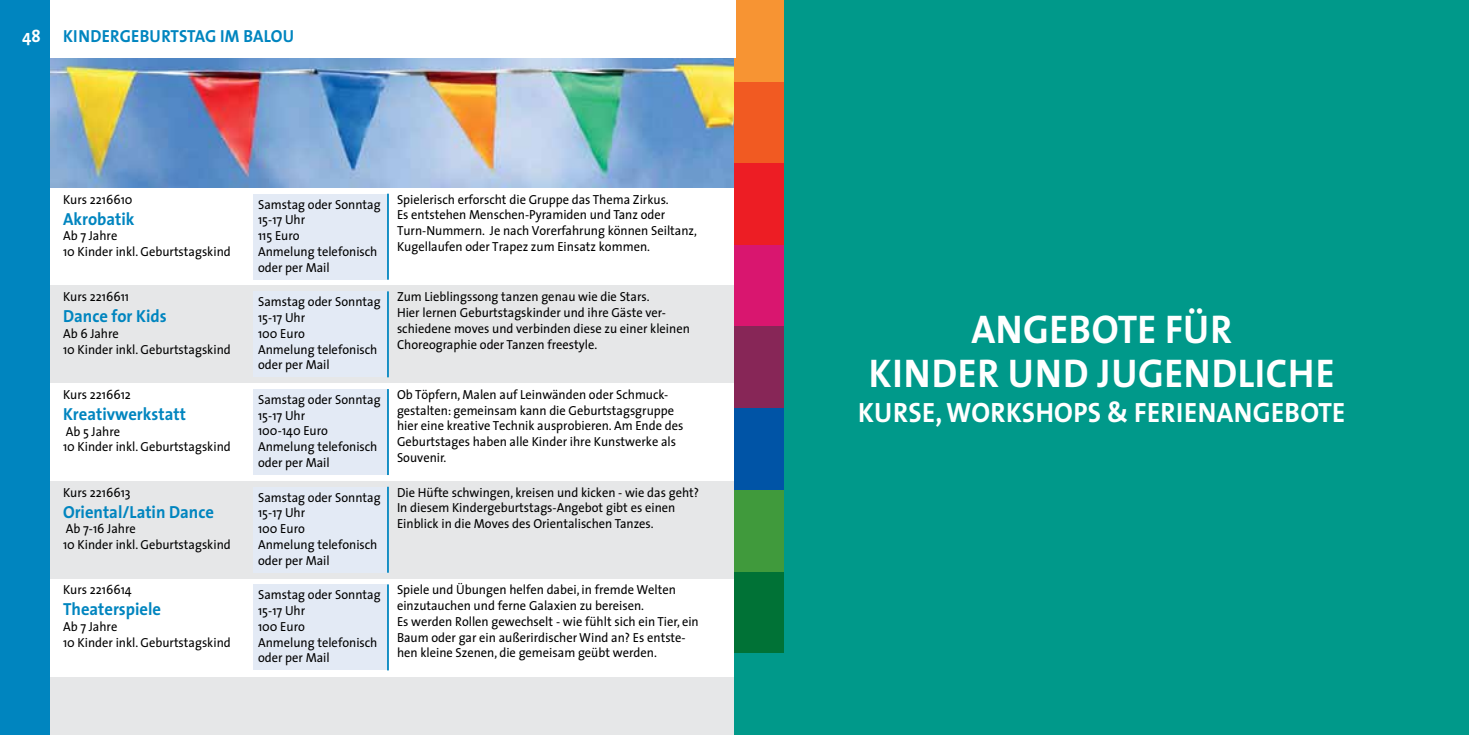
<style>
.page{position:relative;width:1469px;height:735px;background:#fff}
.page>*{position:absolute;margin:0;border:0;box-sizing:border-box;transform-origin:0 0}
.t1{font:700 40.25px/43.8px "The Sans";letter-spacing:.015em;color:#fff;scale:.95 1}
.t2{font:700 28px "The Sans";letter-spacing:.015em;color:#fff;scale:.95 1}
.t3{font:700 17.5px "The Sans";color:#0085bf;scale:.95 1}
.t4{font:700 17.5px "The Sans";color:#fff;scale:.95 1}
.t5{font:13.12px/15.8px "The Sans";color:#000;scale:.95 1}
</style>
<div class="page">
<div style="left:0;top:677px;width:734px;height:57px;background:#e6e7e8"></div>
<div style="left:50px;top:480px;width:684px;height:98px;background:#e6e7e8"></div>
<div style="left:50px;top:285px;width:684px;height:98px;background:#e6e7e8"></div>
<div style="left:734px;top:0;width:734px;height:734px;background:#00998a"></div>
<img style="left:50px;top:58px;width:684px;height:130px">
<div style="left:734px;top:0;width:50px;height:82px;background:#f79433"></div>
<div style="left:734px;top:82px;width:50px;height:81px;background:#f15a22"></div>
<div style="left:734px;top:163px;width:50px;height:82px;background:#ed1d24"></div>
<div style="left:734px;top:245px;width:50px;height:81px;background:#d9166f"></div>
<div style="left:734px;top:326px;width:50px;height:82px;background:#872657"></div>
<div style="left:734px;top:408px;width:50px;height:81px;background:#0054a6"></div>
<div style="left:734px;top:489px;width:50px;height:82px;background:#409a3c"></div>
<div style="left:734px;top:571px;width:50px;height:82px;background:#007236"></div>
<div style="left:41px;top:0;width:694px;height:57px;background:#fff"></div>
<div style="left:0;top:0;width:50px;height:734px;background:#0085bf"></div>
<div style="left:253px;top:193px;width:135px;height:86px;background:#e3eaf5"></div>
<div style="left:253px;top:291px;width:135px;height:86px;background:#e3eaf5"></div>
<div style="left:253px;top:389px;width:135px;height:86px;background:#e3eaf5"></div>
<div style="left:253px;top:486px;width:135px;height:86px;background:#e3eaf5"></div>
<div style="left:253px;top:584px;width:135px;height:86px;background:#e3eaf5"></div>
<hr style="left:387px;top:193px;width:2px;height:86px;background:#0085bf">
<hr style="left:387px;top:291px;width:2px;height:86px;background:#0085bf">
<hr style="left:387px;top:389px;width:2px;height:86px;background:#0085bf">
<hr style="left:387px;top:486px;width:2px;height:86px;background:#0085bf">
<hr style="left:387px;top:584px;width:2px;height:86px;background:#0085bf">
<h3 class="t4" style="left:22px;top:21px;width:21px">48</h3>
<h3 class="t3" style="left:63px;top:21px;width:242px">KINDERGEBU RTSTAG IM BALOU</h3>
<p class="t5" style="left:63px;top:191px;width:75px">Kurs 2216610</p>
<h3 class="t3" style="left:63px;top:204px;width:77px">AKROBATIK</h3>
<p class="t5" style="left:63px;top:227px;width:178px">Ab 7 Jahre<br>10 Kinder inkl. Geburtstagskind</p>
<p class="t5" style="left:63px;top:288px;width:71px">Kurs 2216611</p>
<h3 class="t3" style="left:63px;top:301px;width:111px">DANCE FOR KIDS</h3>
<p class="t5" style="left:63px;top:325px;width:178px">Ab 6 Jahre<br>10 Kinder inkl. Geburtstagskind</p>
<p class="t5" style="left:63px;top:386px;width:73px">Kurs 2216612</p>
<h3 class="t3" style="left:63px;top:399px;width:131px">KREATIVWERKSTATT</h3>
<p class="t5" style="left:63px;top:423px;width:178px">Ab 5 Jahre<br>10 Kinder inkl. Geburtstagskind</p>
<p class="t5" style="left:63px;top:483px;width:73px">Kurs 2216613</p>
<h3 class="t3" style="left:63px;top:496px;width:160px">ORIENTAL/LATIN DANCE</h3>
<p class="t5" style="left:63px;top:520px;width:178px">Ab 7-16 Jahre<br>10 Kinder inkl. Geburtstagskind</p>
<p class="t5" style="left:63px;top:581px;width:74px">Kurs 2216614</p>
<h3 class="t3" style="left:63px;top:594px;width:105px">THEATERSPIELE</h3>
<p class="t5" style="left:63px;top:618px;width:178px">Ab 7 Jahre<br>10 Kinder inkl. Geburtstagskind</p>
<p class="t5" style="left:258px;top:196px;width:130px">Samstag oder Sonntag<br>15-17 Uhr<br>115 Euro<br>Anmelung telefonisch oder per Mail</p>
<p class="t5" style="left:258px;top:293px;width:130px">Samstag oder Sonntag<br>15-17 Uhr<br>100 Euro<br>Anmelung telefonisch oder per Mail</p>
<p class="t5" style="left:258px;top:391px;width:130px">Samstag oder Sonntag<br>15-17 Uhr<br>100-140 Euro<br>Anmelung telefonisch oder per Mail</p>
<p class="t5" style="left:258px;top:488px;width:130px">Samstag oder Sonntag<br>15-17 Uhr<br>100 Euro<br>Anmelung telefonisch oder per Mail</p>
<p class="t5" style="left:258px;top:586px;width:130px">Samstag oder Sonntag<br>15-17 Uhr<br>100 Euro<br>Anmelung telefonisch oder per Mail</p>
<p class="t5" style="left:397px;top:191px;width:317px">Spielerisch erforscht die Gruppe das Thema Zirkus.<br>Es entstehen Menschen-Pyramiden und Tanz oder Turn-Nummern. Je nach Vorerfahrung können Seiltanz, Kugellaufen oder Trapez zum Einsatz kommen.</p>
<p class="t5" style="left:397px;top:288px;width:310px">Zum Lieblingssong tanzen genau wie die Stars.<br>Hier lernen Geburtstagskinder und ihre Gäste ver&shy;schiedene moves und verbinden diese zu einer kleinen Choreographie oder Tanzen freestyle.</p>
<p class="t5" style="left:397px;top:386px;width:303px">Ob Töpfern, Malen auf Leinwänden oder Schmuck&shy;gestalten: gemeinsam kann die Geburtstagsgruppe hier eine kreative Technik ausprobieren. Am Ende des Geburtstages haben alle Kinder ihre Kunstwerke als Souvenir.</p>
<p class="t5" style="left:397px;top:483px;width:319px">Die Hüfte schwingen, kreisen und kicken - wie das geht?<br>In diesem Kindergeburtstags-Angebot gibt es einen<br>Einblick in die Moves des Orientalischen Tanzes.</p>
<p class="t5" style="left:397px;top:581px;width:319px">Spiele und Übungen helfen dabei, in fremde Welten einzutauchen und ferne Galaxien zu bereisen.<br>Es werden Rollen gewechselt - wie fühlt sich ein Tier, ein Baum oder gar ein außerirdischer Wind an? Es entste&shy;hen kleine Szenen, die gemeisam geübt werden.</p>
<h1 class="t1" style="left:869px;top:306px;width:384px;text-indent:102px">ANGEBOTE FÜR<br>KINDER UND</h1>
<h1 class="t1" style="left:1097px;top:350px;width:114px">JUGENDLICH</h1>
<h1 class="t1" style="left:1315px;top:350px;width:21px">E</h1>
<h2 class="t2" style="left:858px;top:389px;width:514px">KURSE, WORKSHOPS &amp; FERI ENANGEBOTE</h2>
</div>
